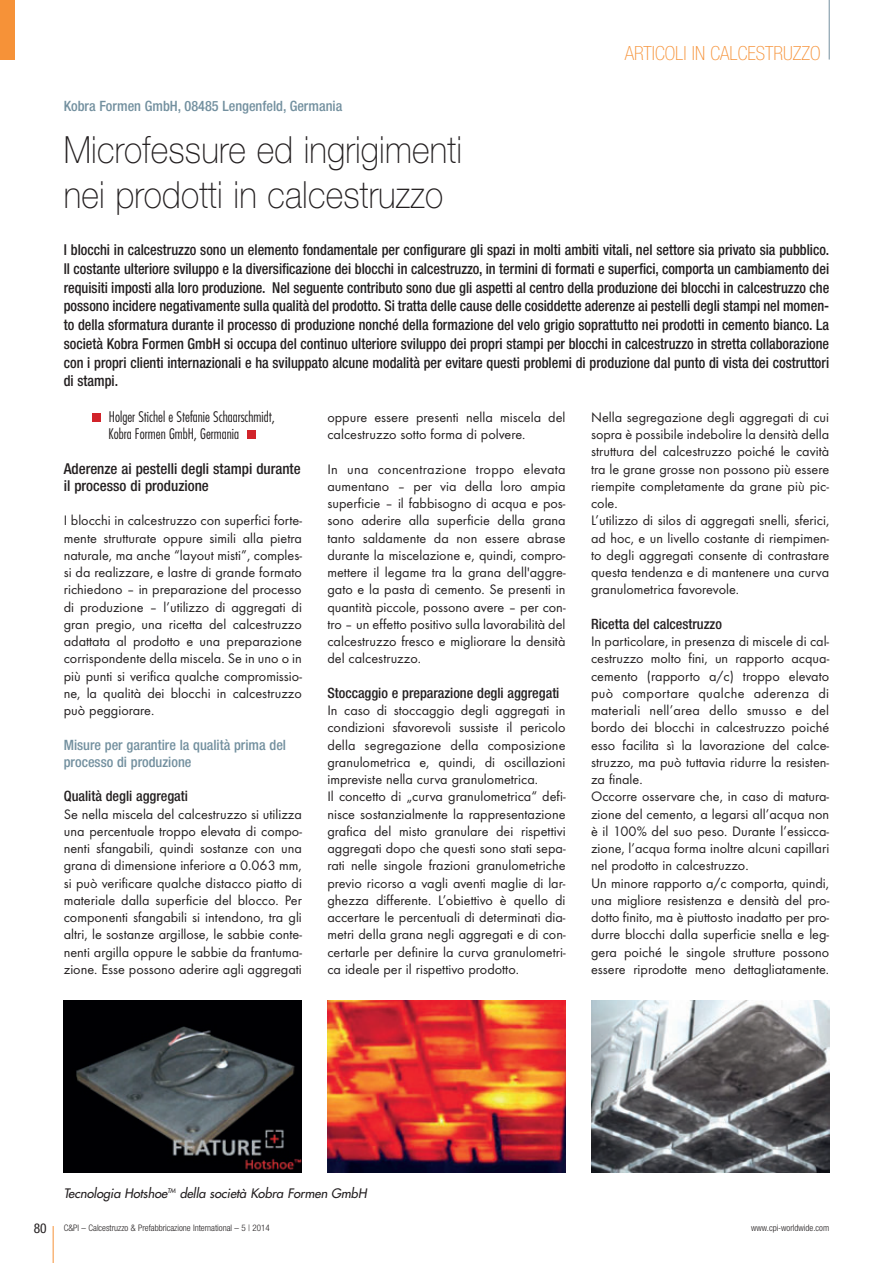
<style>
.page{position:relative;width:893px;height:1263px;background:#fff}
.page>*{position:absolute;margin:0;border:0;box-sizing:border-box;transform-origin:0 0}
.t1{font:100 37.5px/45px "Helvetica Neue";letter-spacing:.005em;color:#231f20;scale:.9 1}
.t2{font:100 condensed 19.5px "Helvetica Neue";color:#f69238}
.t3{font:500 condensed 15px/18.8px "Helvetica Neue";color:#231f20;text-align:justify;scale:.95 1}
.t4{font:500 condensed 15px/17.2px "Helvetica Neue";color:#231f20}
.t5{font:14.25px/17.2px "Futura T";color:#231f20}
.t6{font:500 condensed 14.25px/17.2px "Helvetica Neue";color:#73909f}
.t7{font:500 condensed 14.25px "Helvetica Neue";color:#231f20}
.t8{font:300 condensed 14.25px/17.2px "Futura";color:#231f20}
.t9{font:condensed 13.5px "Helvetica Neue";color:#231f20}
.t10{font:italic 12.75px "Futura";color:#231f20}
.t11{font:300 condensed 9px "Helvetica Neue";color:#231f20}
</style>
<div class="page">
<hr style="left:53px;top:1226px;width:1px;height:37px;background:#f69238">
<hr style="left:829px;top:0;width:1px;height:60px;background:#73909f">
<div style="left:0;top:0;width:15px;height:60px;background:#f69238"></div>
<div style="left:92px;top:413px;width:9px;height:9px;background:#d1232a"></div>
<div style="left:247px;top:430px;width:9px;height:9px;background:#d1232a"></div>
<img style="left:64px;top:1000px;width:238px;height:172px">
<img style="left:327px;top:1000px;width:239px;height:172px">
<img style="left:591px;top:1000px;width:238px;height:172px">
<p class="t6" style="left:64px;top:97px;width:280px">Kobra Formen GmbH, 08485 Lengenfeld, Germania</p>
<h1 class="t1" style="left:64px;top:127px;width:444px">Microfessure ed ingrigimenti nei prodotti in calcestruzzo</h1>
<h2 class="t2" style="left:625px;top:42px;width:197px">ARTICOLI IN CALCESTRUZZO</h2>
<p class="t3" style="left:64px;top:240px;width:807px">I blocchi in calcestruzzo sono un elemento fondamentale per configurare gli spazi in molti ambiti vitali, nel settore sia privato sia pubblico.<br>Il costante ulteriore sviluppo e la diversificazione dei blocchi in calcestruzzo, in termini di formati e superfici, comporta un cambiamento dei requisiti imposti alla loro produzione. Nel seguente contributo sono due gli aspetti al centro della produzione dei blocchi in calcestruzzo che possono incidere negativamente sulla qualità del prodotto. Si tratta delle cause delle cosiddette aderenze ai pestelli degli stampi nel momen&shy;to della sformatura durante il processo di produzione nonché della formazione del velo grigio soprattutto nei prodotti in cemento bianco. La società Kobra Formen GmbH si occupa del continuo ulteriore sviluppo dei propri stampi per blocchi in calcestruzzo in stretta collaborazione con i propri clienti internazionali e ha sviluppato alcune modalità per evitare questi problemi di produzione dal punto di vista dei costruttori di stampi.</p>
<p class="t8" style="left:109px;top:408px;width:168px">Holger Stichel e Stefanie Schaarschmidt,<br>Kobra Formen GmbH, Germania</p>
<p class="t4" style="left:64px;top:459px;width:238px">Aderenze ai pestelli degli stampi durante il processo di produzione</p>
<p class="t5" style="left:64px;top:512px;width:240px;text-align:justify">I blocchi in calcestruzzo con superfici forte&shy;mente strutturate oppure simili alla pietra naturale, ma anche “layout misti”, comples&shy;si da realizzare, e lastre di grande formato richiedono – in preparazione del processo di produzione – l’utilizzo di aggregati di gran pregio, una ricetta del calcestruzzo adattata al prodotto e una preparazione corrispondente della miscela. Se in uno o in più punti si verifica qualche compromissio&shy;ne, la qualità dei blocchi in calcestruzzo può peggiorare.</p>
<p class="t6" style="left:64px;top:736px;width:224px">Misure per garantire la qualità prima del processo di produzione</p>
<p class="t7" style="left:64px;top:788px;width:126px">Qualità degli aggregati</p>
<p class="t5" style="left:64px;top:805px;width:240px;text-align:justify">Se nella miscela del calcestruzzo si utilizza una percentuale troppo elevata di compo&shy;nenti sfangabili, quindi sostanze con una grana di dimensione inferiore a 0.063 mm, si può verificare qualche distacco piatto di materiale dalla superficie del blocco. Per componenti sfangabili si intendono, tra gli altri, le sostanze argillose, le sabbie conte&shy;nenti argilla oppure le sabbie da frantuma&shy;zione. Esse possono aderire agli aggregati</p>
<p class="t5" style="left:327px;top:408px;width:240px">oppure essere presenti nella miscela del calcestruzzo sotto forma di polvere.</p>
<p class="t5" style="left:327px;top:460px;width:240px;text-align:justify">In una concentrazione troppo elevata aumentano – per via della loro ampia superficie – il fabbisogno di acqua e pos&shy;sono aderire alla superficie della grana tanto saldamente da non essere abrase durante la miscelazione e, quindi, compro&shy;mettere il legame tra la grana dell'aggre&shy;gato e la pasta di cemento. Se presenti in quantità piccole, possono avere – per con&shy;tro – un effetto positivo sulla lavorabilità del calcestruzzo fresco e migliorare la densità del calcestruzzo.</p>
<p class="t7" style="left:327px;top:684px;width:234px">Stoccaggio e preparazione degli aggregati</p>
<p class="t5" style="left:327px;top:702px;width:240px">In caso di stoccaggio degli aggregati in condizioni sfavorevoli sussiste il pericolo della segregazione della composizione granulometrica e, quindi, di oscillazioni impreviste nella curva granulometrica.<br>Il concetto di „curva granulometrica“ defi&shy;nisce sostanzialmente la rappresentazione grafica del misto granulare dei rispettivi aggregati dopo che questi sono stati sepa&shy;rati nelle singole frazioni granulometriche previo ricorso a vagli aventi maglie di lar&shy;ghezza differente. L’obiettivo è quello di accertare le percentuali di determinati dia&shy;metri della grana negli aggregati e di con&shy;certarle per definire la curva granulometri&shy;ca ideale per il rispettivo prodotto.</p>
<p class="t5" style="left:591px;top:408px;width:240px">Nella segregazione degli aggregati di cui sopra è possibile indebolire la densità della struttura del calcestruzzo poiché le cavità tra le grane grosse non possono più essere riempite completamente da grane più pic&shy;cole.<br>L’utilizzo di silos di aggregati snelli, sferici, ad hoc, e un livello costante di riempimen&shy;to degli aggregati consente di contrastare questa tendenza e di mantenere una curva granulometrica favorevole.</p>
<p class="t7" style="left:591px;top:615px;width:132px">Ricetta del calcestruzzo</p>
<p class="t5" style="left:591px;top:633px;width:240px">In particolare, in presenza di miscele di cal&shy;cestruzzo molto fini, un rapporto acqua&shy;cemento (rapporto a/c) troppo elevato può comportare qualche aderenza di materiali nell’area dello smusso e del bordo dei blocchi in calcestruzzo poiché esso facilita sì la lavorazione del calce&shy;struzzo, ma può tuttavia ridurre la resisten&shy;za finale.<br>Occorre osservare che, in caso di matura&shy;zione del cemento, a legarsi all’acqua non è il 100% del suo peso. Durante l’essicca&shy;zione, l’acqua forma inoltre alcuni capillari nel prodotto in calcestruzzo.<br>Un minore rapporto a/c comporta, quindi, una migliore resistenza e densità del pro&shy;dotto finito, ma è piuttosto inadatto per pro&shy;durre blocchi dalla superficie snella e leg&shy;gera poiché le singole strutture possono essere riprodotte meno dettagliatamente.</p>
<p class="t10" style="left:64px;top:1185px;width:307px">Tecnologia Hotshoe<sup>TM</sup> della società Kobra Formen GmbH</p>
<p class="t9" style="left:34px;top:1220px;width:14px">80</p>
<p class="t11" style="left:64px;top:1223px;width:208px">C&amp;PI – Calcestruzzo &amp; Prefabbricazione International – 5 | 2014</p>
<p class="t11" style="left:751px;top:1223px;width:79px">www.cpi-worldwide.com</p>
</div>
